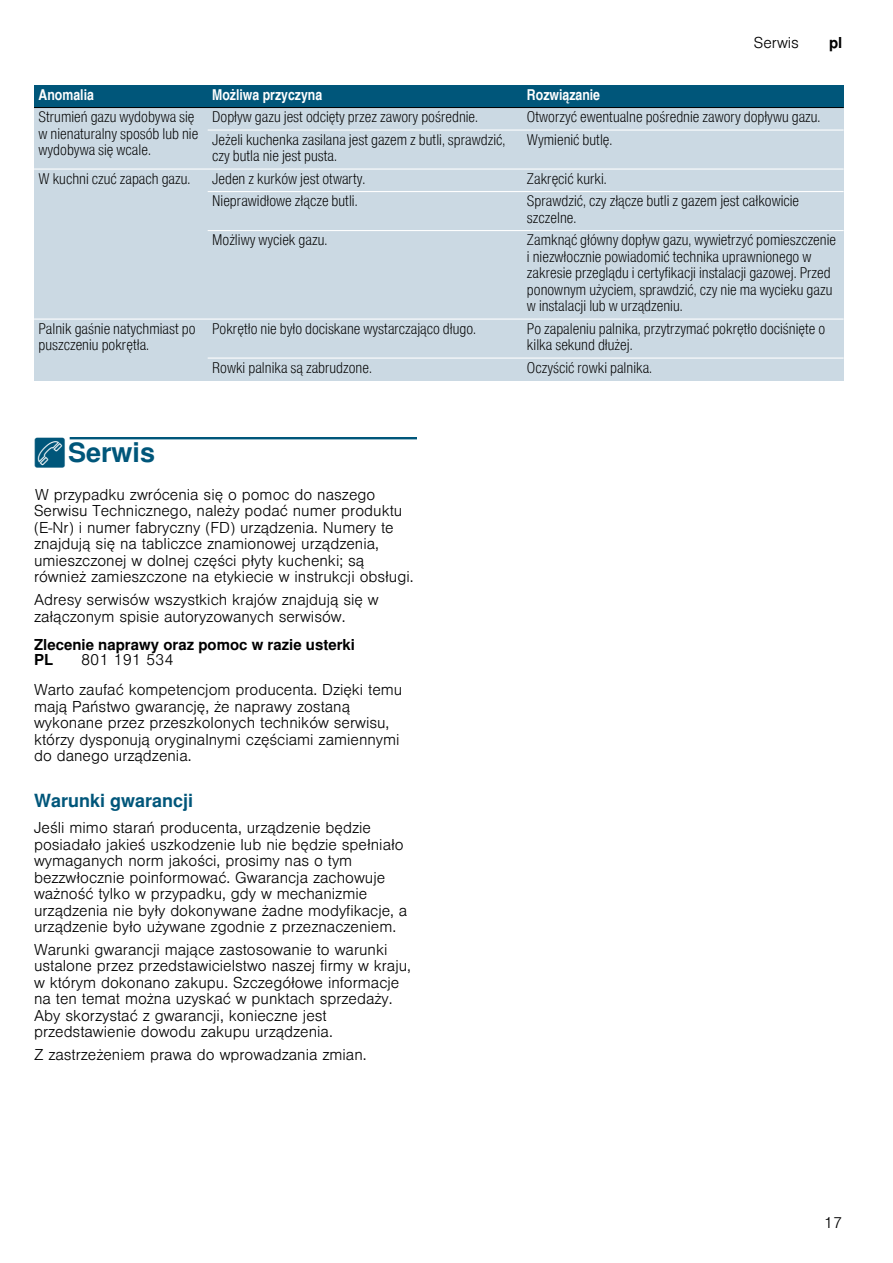
<style>
.page{position:relative;width:893px;height:1263px;background:#fff}
.page>*{position:absolute;margin:0;border:0;box-sizing:border-box;transform-origin:0 0}
.t1{font:700 27px "Nimbus San L";color:#00567a}
.t2{font:700 18px "Nimbus San L";color:#00567a}
.t3{font:300 15px/16.5px "Nimbus San L";color:#000}
.t4{font:15px/16.5px "Nimbus San L Lig Con";color:#000}
.t5{font:700 15px "Nimbus San L";color:#000}
.t6{font:15px "Nimbus San L Bol Con";color:#fff}
.s1{font-family:"BSH Symb PG2";font-weight:400}
</style>
<div class="page">
<svg style="left:69px;top:438px;width:348px;height:2px"></svg>
<div style="left:70px;top:438px;width:347px;height:1px;border:1px solid #00567a"></div>
<div style="left:34px;top:108px;width:174px;height:61px;background:#cbd9e3"></div>
<div style="left:208px;top:108px;width:314px;height:22px;background:#cbd9e3"></div>
<div style="left:522px;top:108px;width:321px;height:22px;background:#cbd9e3"></div>
<div style="left:208px;top:130px;width:314px;height:39px;background:#cbd9e3"></div>
<div style="left:522px;top:130px;width:321px;height:39px;background:#cbd9e3"></div>
<div style="left:34px;top:169px;width:174px;height:150px;background:#cbd9e3"></div>
<div style="left:208px;top:169px;width:314px;height:23px;background:#cbd9e3"></div>
<div style="left:522px;top:169px;width:321px;height:23px;background:#cbd9e3"></div>
<div style="left:208px;top:192px;width:314px;height:39px;background:#cbd9e3"></div>
<div style="left:522px;top:192px;width:321px;height:39px;background:#cbd9e3"></div>
<div style="left:208px;top:231px;width:314px;height:88px;background:#cbd9e3"></div>
<div style="left:522px;top:231px;width:321px;height:88px;background:#cbd9e3"></div>
<div style="left:34px;top:319px;width:174px;height:62px;background:#cbd9e3"></div>
<div style="left:208px;top:319px;width:314px;height:39px;background:#cbd9e3"></div>
<div style="left:522px;top:319px;width:321px;height:39px;background:#cbd9e3"></div>
<div style="left:208px;top:358px;width:314px;height:23px;background:#cbd9e3"></div>
<div style="left:522px;top:358px;width:321px;height:23px;background:#cbd9e3"></div>
<div style="left:34px;top:85px;width:174px;height:23px;background:#00567a"></div>
<div style="left:208px;top:85px;width:314px;height:23px;background:#00567a"></div>
<div style="left:522px;top:85px;width:321px;height:23px;background:#00567a"></div>
<hr style="left:34px;top:107px;width:809px;height:1px;background:#000">
<hr style="left:208px;top:129px;width:635px;height:2px;background:#fff">
<hr style="left:34px;top:168px;width:809px;height:2px;background:#fff">
<hr style="left:208px;top:191px;width:635px;height:1px;background:#fff">
<hr style="left:208px;top:230px;width:635px;height:1px;background:#fff">
<hr style="left:34px;top:318px;width:809px;height:2px;background:#fff">
<hr style="left:208px;top:357px;width:635px;height:2px;background:#fff">
<p class="t6" style="left:39px;top:85px;width:57px">Anomalia</p>
<p class="t6" style="left:212px;top:85px;width:112px">Możliwa przyczyna</p>
<p class="t6" style="left:527px;top:85px;width:75px">Rozwiązanie</p>
<p class="t3" style="left:753px;top:33px;width:47px">Serwis</p>
<p class="t5" style="left:829px;top:34px;width:15px">pl</p>
<p class="t4" style="left:39px;top:108px;width:161px">Strumień gazu wydobywa się w nienaturalny sposób lub nie wydobywa się wcale.</p>
<p class="t4" style="left:212px;top:108px;width:267px">Dopływ gazu jest odcięty przez zawory pośrednie.</p>
<p class="t4" style="left:527px;top:108px;width:295px">Otworzyć ewentualne pośrednie zawory dopływu gazu.</p>
<p class="t4" style="left:212px;top:130px;width:294px">Jeżeli kuchenka zasilana jest gazem z butli, sprawdzić, czy butla nie jest pusta.</p>
<p class="t4" style="left:527px;top:130px;width:87px">Wymienić butlę.</p>
<p class="t4" style="left:39px;top:169px;width:153px">W kuchni czuć zapach gazu.</p>
<p class="t4" style="left:212px;top:169px;width:155px">Jeden z kurków jest otwarty.</p>
<p class="t4" style="left:527px;top:169px;width:81px">Zakręcić kurki.</p>
<p class="t4" style="left:212px;top:192px;width:147px">Nieprawidłowe złącze butli.</p>
<p class="t4" style="left:527px;top:192px;width:274px">Sprawdzić, czy złącze butli z gazem jest całkowicie szczelne.</p>
<p class="t4" style="left:212px;top:231px;width:117px">Możliwy wyciek gazu.</p>
<p class="t4" style="left:527px;top:231px;width:311px">Zamknąć główny dopływ gazu, wywietrzyć pomieszczenie i niezwłocznie powiadomić technika uprawnionego w zakresie przeglądu i certyfikacji instalacji gazowej. Przed ponownym użyciem, sprawdzić, czy nie ma wycieku gazu w instalacji lub w urządzeniu.</p>
<p class="t4" style="left:39px;top:319px;width:158px">Palnik gaśnie natychmiast po puszczeniu pokrętła.</p>
<p class="t4" style="left:212px;top:319px;width:265px">Pokrętło nie było dociskane wystarczająco długo.</p>
<p class="t4" style="left:527px;top:319px;width:300px">Po zapaleniu palnika, przytrzymać pokrętło dociśnięte o kilka sekund dłużej.</p>
<p class="t4" style="left:212px;top:358px;width:161px">Rowki palnika są zabrudzone.</p>
<p class="t4" style="left:527px;top:358px;width:127px">Oczyścić rowki palnika.</p>
<h1 class="t1" style="left:34px;top:435px;width:123px"><span class="s1">4</span>Serwis</h1>
<p class="t3" style="left:34px;top:485px;width:381px">W przypadku zwrócenia się o pomoc do naszego Serwisu Technicznego, należy podać numer produktu (E-Nr) i numer fabryczny (FD) urządzenia. Numery te znajdują się na tabliczce znamionowej urządzenia, umieszczonej w dolnej części płyty kuchenki; są również zamieszczone na etykiecie w instrukcji obsługi.</p>
<p class="t3" style="left:34px;top:590px;width:346px">Adresy serwisów wszystkich krajów znajdują się w załączonym spisie autoryzowanych serwisów.</p>
<p class="t5" style="left:34px;top:635px;width:322px">Zlecenie naprawy oraz pomoc w razie usterki</p>
<p class="t3" style="left:34px;top:680px;width:370px">Warto zaufać kompetencjom producenta. Dzięki temu mają Państwo gwarancję, że naprawy zostaną wykonane przez przeszkolonych techników serwisu, którzy dysponują oryginalnymi częściami zamiennymi do danego urządzenia.</p>
<p class="t2" style="left:34px;top:789px;width:161px">Warunki gwarancji</p>
<p class="t3" style="left:34px;top:818px;width:375px">Jeśli mimo starań producenta, urządzenie będzie posiadało jakieś uszkodzenie lub nie będzie spełniało wymaganych norm jakości, prosimy nas o tym bezzwłocznie poinformować. Gwarancja zachowuje ważność tylko w przypadku, gdy w mechanizmie urządzenia nie były dokonywane żadne modyfikacje, a urządzenie było używane zgodnie z przeznaczeniem.</p>
<p class="t3" style="left:34px;top:939px;width:378px">Warunki gwarancji mające zastosowanie to warunki ustalone przez przedstawicielstwo naszej firmy w kraju, w którym dokonano zakupu. Szczegółowe informacje na ten temat można uzyskać w punktach sprzedaży.<br>Aby skorzystać z gwarancji, konieczne jest przedstawienie dowodu zakupu urządzenia.</p>
<p class="t3" style="left:34px;top:1044px;width:334px">Z zastrzeżeniem prawa do wprowadzania zmian.</p>
<p class="t5" style="left:34px;top:650px;width:21px">PL</p>
<p class="t3" style="left:81px;top:650px;width:94px">801 191 534</p>
<p class="t3" style="left:824px;top:1213px;width:20px">17</p>
</div>
